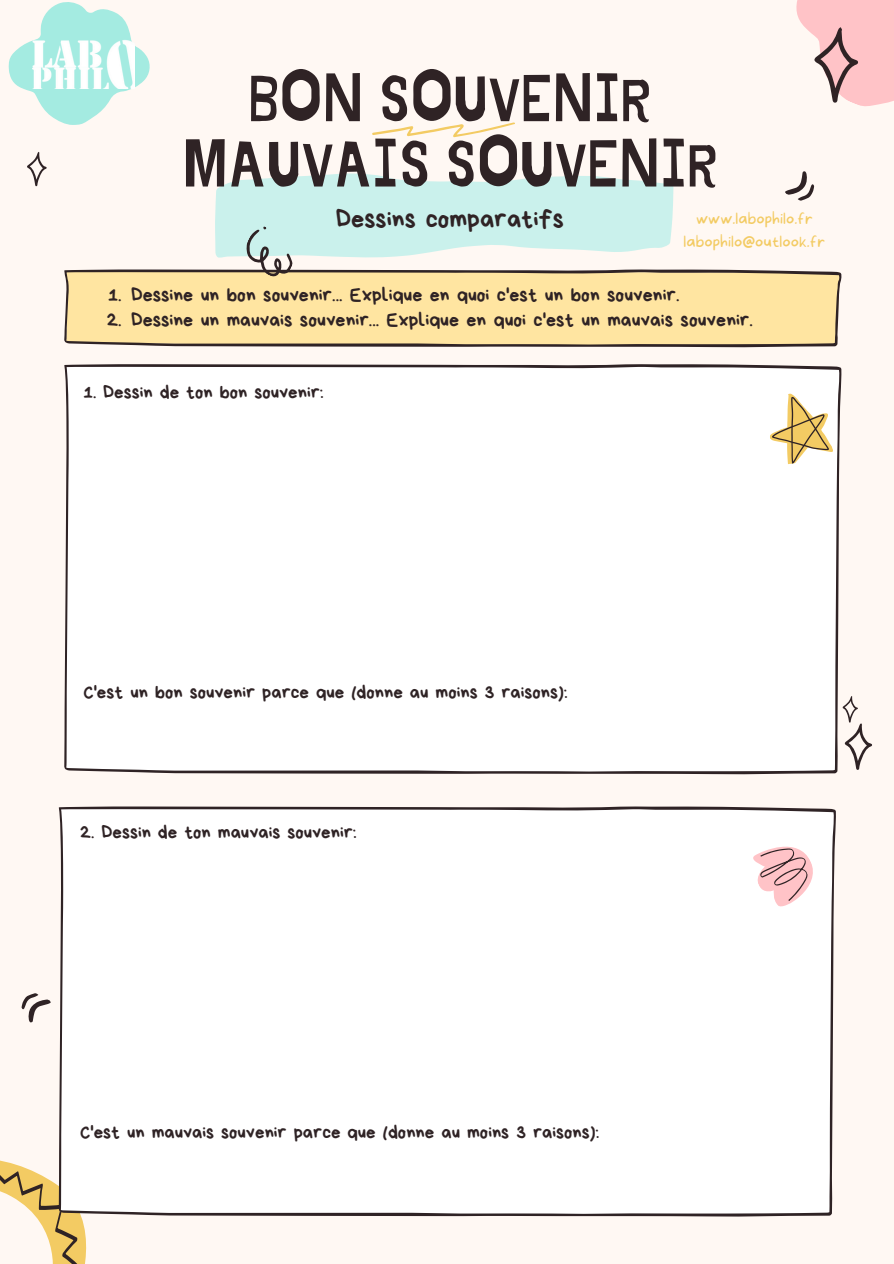
<style>
.page{position:relative;width:894px;height:1264px;background:#fff}
.page>*{position:absolute;margin:0;border:0;box-sizing:border-box;transform-origin:0 0}
.t1{font:66px/65.2px "Jingleberry";color:#2f2325;text-align:center}
.t2{font:26.25px "Bryndan Write";color:#2f2325}
.t3{font:19.95px/26px "Bryndan Write";color:#2f2325}
.t4{font:18.9px "Bryndan Write";color:#2f2325}
.t5{font:100 16.95px/23.7px "More Sugar";color:#f3cb63;text-align:center}
</style>
<div class="page">
<div style="left:0;top:0;width:893px;height:1263px;background:#fff8f3"></div>
<svg style="left:372px;top:122px;width:143px;height:15px"></svg>
<div style="left:64px;top:364px;width:777px;height:410px;background:#fff"></div>
<svg style="left:215px;top:173px;width:458px;height:85px;background:#d1f1ec"></svg>
<svg style="left:64px;top:269px;width:777px;height:78px;background:#f0d89a"></svg>
<svg style="left:796px;top:0;width:97px;height:107px"></svg>
<svg style="left:785px;top:171px;width:30px;height:30px"></svg>
<svg style="left:21px;top:993px;width:30px;height:30px"></svg>
<svg style="left:763px;top:388px;width:70px;height:78px"></svg>
<svg style="left:842px;top:696px;width:29px;height:74px"></svg>
<svg style="left:9px;top:2px;width:141px;height:123px"></svg>
<svg style="left:27px;top:152px;width:20px;height:34px"></svg>
<svg style="left:238px;top:222px;width:64px;height:60px"></svg>
<svg style="left:0;top:1160px;width:87px;height:103px"></svg>
<img style="left:26px;top:34px;width:108px;height:54px">
<div style="left:59px;top:806px;width:776px;height:410px;background:#fff"></div>
<svg style="left:746px;top:834px;width:78px;height:82px"></svg>
<h1 class="t1" style="left:182px;top:69px;width:537px">BON SOUVENIR<br>MAUVAIS SOUVENIR</h1>
<h2 class="t2" style="left:336px;top:206px;width:230px">Dessins comparatifs</h2>
<p class="t5" style="left:683px;top:206px;width:143px">www.labophilo.fr labophilo@outlook.fr</p>
<p class="t3" style="left:107px;top:281px;width:16px">1.<br>2.</p>
<p class="t3" style="left:131px;top:281px;width:623px">Dessine un bon souvenir... Explique en quoi c'est un bon souvenir.<br>Dessine un mauvais souvenir... Explique en quoi c'est un mauvais souvenir.</p>
<p class="t4" style="left:83px;top:383px;width:242px">1. Dessin de ton bon souvenir:</p>
<p class="t4" style="left:83px;top:683px;width:485px">C'est un bon souvenir parce que (donne au moins 3 raisons):</p>
<p class="t4" style="left:80px;top:822px;width:278px">2. Dessin de ton mauvais souvenir:</p>
<p class="t4" style="left:80px;top:1122px;width:520px">C'est un mauvais souvenir parce que (donne au moins 3 raisons):</p>
</div>
